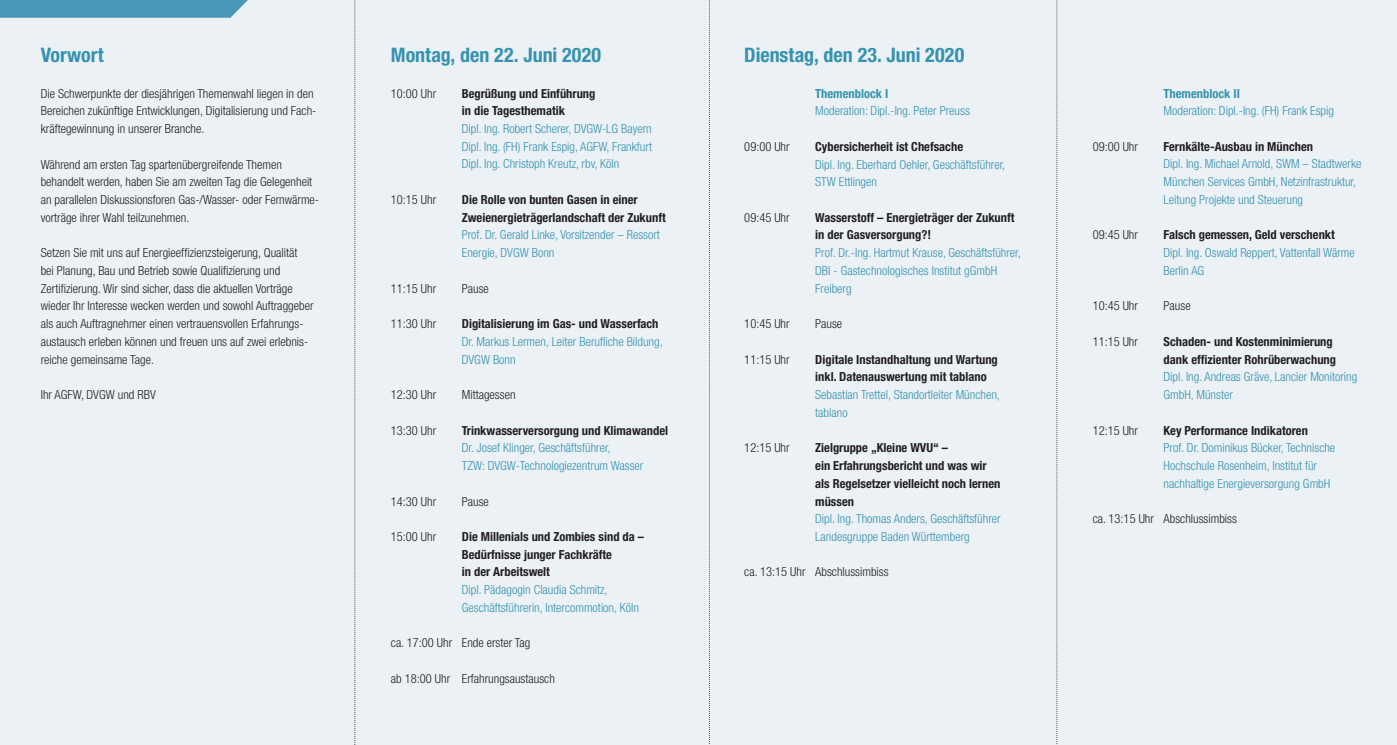
<style>
.page{position:relative;width:1397px;height:745px;background:#fff}
.page>*{position:absolute;margin:0;border:0;box-sizing:border-box;transform-origin:0 0}
.t1{font:700 condensed 20px "Helvetica Neue LT Pro";color:#3592b1}
.t2{font:300 condensed 12.5px/17.8px "Helvetica Neue LT Pro";color:#3592b1}
.t3{font:300 condensed 12.5px/17.8px "Helvetica Neue LT Pro";color:#231f20}
.t4{font:700 condensed 12.5px/17.8px "Helvetica Neue LT Pro";color:#231f20}
.t5{font:700 condensed 12.5px "Helvetica Neue LT Pro";color:#3592b1}
</style>
<div class="page">
<div style="left:0;top:0;width:1396px;height:744px;background:#ebf1f5"></div>
<svg style="left:0;top:0;width:248px;height:18px;background:#509bb9"></svg>
<svg style="left:709px;top:0;width:1px;height:745px"></svg>
<svg style="left:354px;top:0;width:2px;height:745px"></svg>
<svg style="left:1056px;top:0;width:1px;height:745px"></svg>
<h1 class="t1" style="left:41px;top:43px;width:64px">Vorwort</h1>
<p class="t3" style="left:41px;top:84px;width:277px">Die Schwerpunkte der diesjährigen Themenwahl liegen in den<br>Bereichen zukünftige Entwicklungen, Digitalisierung und Fach&shy;kräftegewinnung in unserer Branche.</p>
<p class="t3" style="left:41px;top:155px;width:280px">Während am ersten Tag spartenübergreifende Themen behandelt werden, haben Sie am zweiten Tag die Gelegenheit an parallelen Diskussionsforen Gas-/Wasser- oder Fernwärme&shy;vorträge ihrer Wahl teilzunehmen.</p>
<p class="t3" style="left:41px;top:244px;width:274px">Setzen Sie mit uns auf Energieeffizienzsteigerung, Qualität bei Planung, Bau und Betrieb sowie Qualifizierung und Zertifizierung. Wir sind sicher, dass die aktuellen Vorträge wieder Ihr Interesse wecken werden und sowohl Auftraggeber als auch Auftragnehmer einen vertrauensvollen Erfahrungs&shy;austausch erleben können und freuen uns auf zwei erlebnis&shy;reiche gemeinsame Tage.</p>
<p class="t3" style="left:41px;top:385px;width:116px">Ihr AGFW, DVGW und RBV</p>
<h1 class="t1" style="left:391px;top:43px;width:212px">Montag, den 22. Juni 2020</h1>
<p class="t3" style="left:391px;top:84px;width:47px">10:00 Uhr</p>
<p class="t4" style="left:462px;top:84px;width:135px">Begrüßung und Einführung in die Tagesthematik</p>
<p class="t2" style="left:462px;top:120px;width:192px;text-align:justify">Dipl. Ing. Robert Scherer, DVGW-LG Bayern Dipl. Ing. (FH) Frank Espig, AGFW, Frankfurt Dipl. Ing. Christoph Kreutz, rbv, Köln</p>
<p class="t3" style="left:391px;top:190px;width:47px">10:15 Uhr</p>
<p class="t4" style="left:462px;top:190px;width:205px">Die Rolle von bunten Gasen in einer<br>Zweienergieträgerlandschaft der Zukunft</p>
<p class="t2" style="left:462px;top:226px;width:200px">Prof. Dr. Gerald Linke, Vorsitzender – Ressort<br>Energie, DVGW Bonn</p>
<p class="t3" style="left:391px;top:279px;width:47px">11:15 Uhr</p>
<p class="t3" style="left:462px;top:279px;width:29px">Pause</p>
<p class="t3" style="left:391px;top:314px;width:47px">11:30 Uhr</p>
<p class="t4" style="left:462px;top:314px;width:198px">Digitalisierung im Gas- und Wasserfach</p>
<p class="t2" style="left:462px;top:332px;width:202px">Dr. Markus Lermen, Leiter Berufliche Bildung,<br>DVGW Bonn</p>
<p class="t3" style="left:391px;top:385px;width:47px">12:30 Uhr</p>
<p class="t3" style="left:462px;top:385px;width:55px">Mittagessen</p>
<p class="t3" style="left:391px;top:421px;width:47px">13:30 Uhr</p>
<p class="t4" style="left:462px;top:421px;width:208px">Trinkwasserversorgung und Klimawandel</p>
<p class="t2" style="left:462px;top:438px;width:183px">Dr. Josef Klinger, Geschäftsführer,<br>TZW: DVGW-Technologiezentrum Wasser</p>
<p class="t3" style="left:391px;top:492px;width:47px">14:30 Uhr</p>
<p class="t3" style="left:462px;top:492px;width:29px">Pause</p>
<p class="t3" style="left:391px;top:527px;width:47px">15:00 Uhr</p>
<p class="t4" style="left:462px;top:527px;width:184px">Die Millenials und Zombies sind da –<br>Bedürfnisse junger Fachkräfte<br>in der Arbeitswelt</p>
<p class="t2" style="left:462px;top:580px;width:178px">Dipl. Pädagogin Claudia Schmitz,<br>Geschäftsführerin, Intercommotion, Köln</p>
<p class="t3" style="left:391px;top:633px;width:141px">ca. 17:00 Uhr Ende erster Tag</p>
<p class="t3" style="left:391px;top:669px;width:165px">ab 18:00 Uhr Erfahrungsaustausch</p>
<h1 class="t1" style="left:744px;top:43px;width:221px">Dienstag, den 23. Juni 2020</h1>
<p class="t5" style="left:815px;top:86px;width:75px">Themenblock I</p>
<p class="t2" style="left:815px;top:102px;width:156px">Moderation: Dipl.-Ing. Peter Preuss</p>
<p class="t3" style="left:744px;top:137px;width:47px">09:00 Uhr</p>
<p class="t4" style="left:815px;top:137px;width:149px">Cybersicherheit ist Chefsache</p>
<p class="t2" style="left:815px;top:155px;width:191px">Dipl. Ing. Eberhard Oehler, Geschäftsführer,<br>STW Ettlingen</p>
<p class="t3" style="left:744px;top:208px;width:47px">09:45 Uhr</p>
<p class="t4" style="left:815px;top:208px;width:201px">Wasserstoff – Energieträger der Zukunft in der Gasversorgung?!</p>
<p class="t2" style="left:815px;top:244px;width:207px">Prof. Dr.-Ing. Hartmut Krause, Geschäftsführer,<br>DBI - Gastechnologisches Institut gGmbH<br>Freiberg</p>
<p class="t3" style="left:744px;top:314px;width:47px">10:45 Uhr</p>
<p class="t3" style="left:815px;top:314px;width:29px">Pause</p>
<p class="t3" style="left:744px;top:350px;width:47px">11:15 Uhr</p>
<p class="t4" style="left:815px;top:350px;width:184px">Digitale Instandhaltung und Wartung inkl. Datenauswertung mit tablano</p>
<p class="t2" style="left:815px;top:385px;width:186px">Sebastian Trettel, Standortleiter München, tablano</p>
<p class="t3" style="left:744px;top:438px;width:47px">12:15 Uhr</p>
<p class="t4" style="left:815px;top:439px;width:187px">Zielgruppe „Kleine WVU“ –<br>ein Erfahrungsbericht und was wir als Regelsetzer vielleicht noch lernen müssen</p>
<p class="t2" style="left:815px;top:509px;width:187px">Dipl. Ing. Thomas Anders, Geschäftsführer<br>Landesgruppe Baden Württemberg</p>
<p class="t3" style="left:744px;top:562px;width:146px">ca. 13:15 Uhr Abschlussimbiss</p>
<p class="t5" style="left:1163px;top:85px;width:78px">Themenblock II</p>
<p class="t2" style="left:1163px;top:102px;width:172px">Moderation: Dipl.-Ing. (FH) Frank Espig</p>
<p class="t3" style="left:1092px;top:137px;width:47px">09:00 Uhr</p>
<p class="t4" style="left:1163px;top:137px;width:151px">Fernkälte-Ausbau in München</p>
<p class="t2" style="left:1163px;top:155px;width:199px">Dipl. Ing. Michael Arnold, SWM – Stadtwerke<br>München Services GmbH, Netzinfrastruktur,<br>Leitung Projekte und Steuerung</p>
<p class="t3" style="left:1092px;top:226px;width:47px">09:45 Uhr</p>
<p class="t4" style="left:1163px;top:226px;width:173px">Falsch gemessen, Geld verschenkt</p>
<p class="t2" style="left:1163px;top:243px;width:193px">Dipl. Ing. Oswald Reppert, Vattenfall Wärme<br>Berlin AG</p>
<p class="t3" style="left:1092px;top:297px;width:47px">10:45 Uhr</p>
<p class="t3" style="left:1163px;top:297px;width:29px">Pause</p>
<p class="t3" style="left:1092px;top:332px;width:47px">11:15 Uhr</p>
<p class="t4" style="left:1163px;top:332px;width:174px">Schaden- und Kostenminimierung dank effizienter Rohrüberwachung</p>
<p class="t2" style="left:1163px;top:367px;width:195px">Dipl. Ing. Andreas Gräve, Lancier Monitoring<br>GmbH, Münster</p>
<p class="t3" style="left:1092px;top:421px;width:47px">12:15 Uhr</p>
<p class="t4" style="left:1163px;top:421px;width:146px">Key Performance Indikatoren</p>
<p class="t2" style="left:1163px;top:438px;width:173px">Prof. Dr. Dominikus Bücker, Technische<br>Hochschule Rosenheim, Institut für nachhaltige Energieversorgung GmbH</p>
<p class="t3" style="left:1092px;top:509px;width:146px">ca. 13:15 Uhr Abschlussimbiss</p>
</div>
